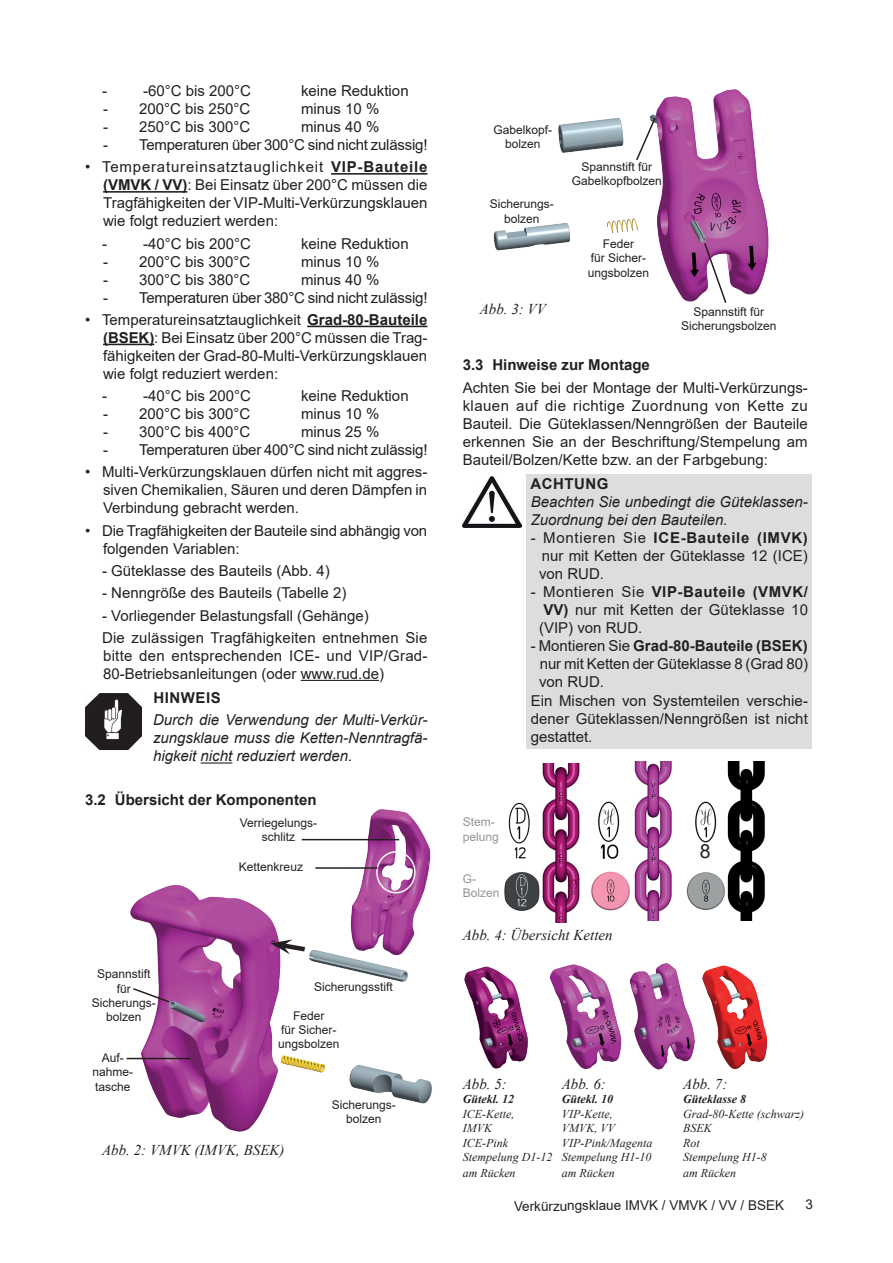
<style>
.page{position:relative;width:893px;height:1263px;background:#fff}
.page>*{position:absolute;margin:0;border:0;box-sizing:border-box;transform-origin:0 0}
.t1{font:19.5px "Arial";color:#231f20}
.t2{font:15px/18px "Arial";color:#231f20;text-align:justify}
.t3{font:italic 15px/18px "Arial";color:#231f20}
.t4{font:700 15px "Arial";color:#231f20}
.t5{font:italic 15px "Times New Roman";color:#231f20}
.t6{font:700 15px "Arial";letter-spacing:.035em;color:#231f20}
.t7{font:13.5px "Arial";letter-spacing:-.005em;color:#231f20}
.t8{font:12px/14.4px "Arial";color:#231f20;text-align:center}
.t9{font:italic 12px "Times New Roman";color:#231f20}
.t10{font:italic 700 12px "Times New Roman";color:#231f20}
.t11{font:12px/14.4px "Arial";color:#939598}
.s1{font-weight:700}
.s2{font-weight:400}
</style>
<div class="page">
<div style="left:526px;top:474px;width:286px;height:23px;background:#dcdddf"></div>
<div style="left:526px;top:492px;width:286px;height:41px;background:#dcdddf"></div>
<div style="left:526px;top:528px;width:286px;height:59px;background:#dcdddf"></div>
<div style="left:526px;top:582px;width:286px;height:59px;background:#dcdddf"></div>
<div style="left:526px;top:636px;width:286px;height:59px;background:#dcdddf"></div>
<div style="left:526px;top:690px;width:286px;height:59px;background:#dcdddf"></div>
<img style="left:493px;top:89px;width:276px;height:213px">
<svg style="left:703px;top:241px;width:25px;height:62px"></svg>
<svg style="left:635px;top:116px;width:22px;height:46px"></svg>
<img style="left:463px;top:476px;width:59px;height:52px">
<img style="left:504px;top:872px;width:36px;height:39px">
<img style="left:591px;top:871px;width:39px;height:40px">
<img style="left:634px;top:761px;width:38px;height:160px">
<img style="left:542px;top:763px;width:38px;height:159px">
<img style="left:598px;top:801px;width:22px;height:58px">
<img style="left:508px;top:802px;width:22px;height:57px">
<img style="left:727px;top:761px;width:38px;height:160px">
<img style="left:695px;top:801px;width:22px;height:42px">
<img style="left:686px;top:872px;width:39px;height:38px">
<img style="left:464px;top:966px;width:64px;height:103px">
<img style="left:549px;top:963px;width:146px;height:107px">
<img style="left:702px;top:965px;width:66px;height:105px">
<hr style="left:331px;top:173px;width:96px;height:2px;background:#231f20">
<hr style="left:103px;top:191px;width:84px;height:2px;background:#231f20">
<hr style="left:307px;top:326px;width:120px;height:1px;background:#231f20">
<hr style="left:103px;top:344px;width:51px;height:1px;background:#231f20">
<hr style="left:301px;top:680px;width:78px;height:1px;background:#231f20">
<hr style="left:201px;top:762px;width:31px;height:1px;background:#231f20">
<img style="left:85px;top:694px;width:57px;height:56px">
<img style="left:126px;top:885px;width:306px;height:247px">
<img style="left:349px;top:809px;width:83px;height:148px">
<div style="left:376px;top:851px;width:40px;height:42px;border:2px solid #f5f7f7;border-radius:50%"></div>
<hr style="left:127px;top:1058px;width:64px;height:1px;background:#231f20">
<svg style="left:131px;top:987px;width:40px;height:17px"></svg>
<hr style="left:302px;top:839px;width:97px;height:1px;background:#231f20">
<hr style="left:315px;top:867px;width:62px;height:2px;background:#231f20">
<svg style="left:271px;top:939px;width:39px;height:15px"></svg>
<p class="t2" style="left:102px;top:82px;width:6px">-</p>
<p class="t2" style="left:143px;top:82px;width:109px">-60°C bis 200°C</p>
<p class="t2" style="left:301px;top:82px;width:109px">keine Reduktion</p>
<p class="t2" style="left:103px;top:100px;width:149px">- 200°C bis 250°C</p>
<p class="t2" style="left:301px;top:100px;width:80px">minus 10 %</p>
<p class="t2" style="left:103px;top:118px;width:149px">- 250°C bis 300°C</p>
<p class="t2" style="left:301px;top:118px;width:80px">minus 40 %</p>
<p class="t2" style="left:103px;top:136px;width:326px">- Temperaturen über 300°C sind nicht zulässig!</p>
<p class="t2" style="left:103px;top:158px;width:326px;text-indent:-18px">• Temperatureinsatztauglichkeit <span class="s1">VIP-Bauteile (VMVK / VV)</span>: Bei Einsatz über 200°C müssen die Tragfähigkeiten der VIP-Multi-Verkürzungsklauen wie folgt reduziert werden:</p>
<p class="t2" style="left:102px;top:234px;width:6px">-</p>
<p class="t2" style="left:143px;top:234px;width:109px">-40°C bis 200°C</p>
<p class="t2" style="left:301px;top:234px;width:109px">keine Reduktion</p>
<p class="t2" style="left:103px;top:252px;width:149px">- 200°C bis 300°C</p>
<p class="t2" style="left:301px;top:252px;width:80px">minus 10 %</p>
<p class="t2" style="left:103px;top:270px;width:149px">- 300°C bis 380°C</p>
<p class="t2" style="left:301px;top:270px;width:80px">minus 40 %</p>
<p class="t2" style="left:103px;top:288px;width:326px">- Temperaturen über 380°C sind nicht zulässig!</p>
<p class="t2" style="left:103px;top:310px;width:326px;text-indent:-18px">• Temperatureinsatztauglichkeit <span class="s1">Grad-80-Bauteile (BSEK)</span>: Bei Einsatz über 200°C müssen die Trag&shy;fähigkeiten der Grad-80-Multi-Verkürzungsklauen wie folgt reduziert werden:</p>
<p class="t2" style="left:102px;top:387px;width:6px">-</p>
<p class="t2" style="left:143px;top:387px;width:109px">-40°C bis 200°C</p>
<p class="t2" style="left:301px;top:387px;width:109px">keine Reduktion</p>
<p class="t2" style="left:103px;top:405px;width:149px">- 200°C bis 300°C</p>
<p class="t2" style="left:301px;top:405px;width:80px">minus 10 %</p>
<p class="t2" style="left:103px;top:423px;width:149px">- 300°C bis 400°C</p>
<p class="t2" style="left:301px;top:423px;width:80px">minus 25 %</p>
<p class="t2" style="left:103px;top:441px;width:326px">- Temperaturen über 400°C sind nicht zulässig!</p>
<p class="t2" style="left:103px;top:463px;width:326px;text-indent:-18px">• Multi-Verkürzungsklauen dürfen nicht mit aggres&shy;siven Chemikalien, Säuren und deren Dämpfen in Verbindung gebracht werden.</p>
<p class="t2" style="left:103px;top:521px;width:326px;text-indent:-18px">• Die Tragfähigkeiten der Bauteile sind abhängig von folgenden Variablen:</p>
<p class="t2" style="left:102px;top:562px;width:229px">- Güteklasse des Bauteils (Abb. 4)</p>
<p class="t2" style="left:102px;top:584px;width:246px">- Nenngröße des Bauteils (Tabelle 2)</p>
<p class="t2" style="left:102px;top:604px;width:327px;line-height:22.4px">- Vorliegender Belastungsfall (Gehänge)<br>Die zulässigen Tragfähigkeiten entnehmen Sie</p>
<p class="t2" style="left:103px;top:646px;width:326px">bitte den entsprechenden ICE- und VIP/Grad-<br>80-Betriebsanleitungen (oder www.rud.de)</p>
<p class="t6" style="left:153px;top:687px;width:69px">HINWEIS</p>
<p class="t3" style="left:153px;top:711px;width:276px;text-align:justify">Durch die Verwendung der Multi-Verkür&shy;zungsklaue muss die Ketten-Nenntragfä&shy;higkeit nicht reduziert werden.</p>
<p class="t4" style="left:85px;top:789px;width:233px">3.2 Übersicht der Komponenten</p>
<p class="t8" style="left:240px;top:815px;width:79px">Verriegelungs&shy;schlitz</p>
<p class="t8" style="left:92px;top:967px;width:66px">Spannstift für<br>Sicherungs&shy;bolzen</p>
<p class="t8" style="left:92px;top:1050px;width:42px">Auf&shy;nahme&shy;tasche</p>
<p class="t8" style="left:239px;top:859px;width:66px">Kettenkreuz</p>
<p class="t8" style="left:314px;top:979px;width:80px">Sicherungsstift</p>
<p class="t8" style="left:278px;top:1008px;width:63px">Feder<br>für Sicher&shy;ungsbolzen</p>
<p class="t8" style="left:332px;top:1097px;width:66px">Sicherungs&shy;bolzen</p>
<p class="t5" style="left:102px;top:1140px;width:184px">Abb. 2: VMVK (IMVK, BSEK)</p>
<p class="t8" style="left:493px;top:122px;width:60px">Gabelkopf&shy;bolzen</p>
<p class="t8" style="left:490px;top:197px;width:66px">Sicherungs&shy;bolzen</p>
<p class="t5" style="left:480px;top:299px;width:68px">Abb. 3: VV</p>
<p class="t8" style="left:572px;top:159px;width:92px">Spannstift für<br>Gabelkopfbolzen</p>
<p class="t8" style="left:588px;top:236px;width:63px">Feder<br>für Sicher&shy;ungsbolzen</p>
<p class="t8" style="left:681px;top:304px;width:97px">Spannstift für<br>Sicherungsbolzen</p>
<p class="t4" style="left:463px;top:354px;width:189px">3.3 Hinweise zur Montage</p>
<p class="t2" style="left:463px;top:378px;width:347px">Achten Sie bei der Montage der Multi-Verkürzungs&shy;klauen auf die richtige Zuordnung von Kette zu Bauteil. Die Güteklassen/Nenngrößen der Bauteile erkennen Sie an der Beschriftung/Stempelung am Bauteil/Bolzen/Kette bzw. an der Farbgebung:</p>
<p class="t6" style="left:530px;top:474px;width:80px">ACHTUNG</p>
<p class="t3" style="left:531px;top:493px;width:279px">Beachten Sie unbedingt die Güteklassen-<br>Zuordnung bei den Bauteilen.</p>
<p class="t2" style="left:539px;top:529px;width:270px;text-indent:-8px">- Montieren Sie <span class="s1">ICE-Bauteile (IMVK) </span>nur mit Ketten der Güteklasse 12 (ICE) von RUD.</p>
<p class="t2" style="left:539px;top:583px;width:270px;text-indent:-8px">- Montieren Sie <span class="s1">VIP-Bauteile (VMVK/ VV)</span> nur mit Ketten der Güteklasse 10 (VIP) von RUD.</p>
<p class="t4" style="left:531px;top:636px;width:279px"><span class="s2">- Montieren Sie</span> Grad-80-Bauteile (BSEK)</p>
<p class="t2" style="left:540px;top:655px;width:270px">nur mit Ketten der Güteklasse 8 (Grad 80)</p>
<p class="t2" style="left:539px;top:673px;width:67px">von RUD.</p>
<p class="t2" style="left:531px;top:691px;width:279px">Ein Mischen von Systemteilen verschie-</p>
<p class="t2" style="left:531px;top:709px;width:279px">dener Güteklassen/Nenngrößen ist nicht</p>
<p class="t2" style="left:531px;top:727px;width:63px">gestattet.</p>
<p class="t11" style="left:463px;top:815px;width:38px">Stem&shy;pelung</p>
<p class="t11" style="left:463px;top:871px;width:38px">G-<br>Bolzen</p>
<p class="t5" style="left:463px;top:925px;width:151px">Abb. 4: Übersicht Ketten</p>
<h1 class="t1" style="left:700px;top:838px;width:12px">8</h1>
<p class="t5" style="left:463px;top:1073px;width:46px">Abb. 5:</p>
<p class="t5" style="left:562px;top:1073px;width:46px">Abb. 6:</p>
<p class="t5" style="left:683px;top:1073px;width:46px">Abb. 7:</p>
<p class="t10" style="left:463px;top:1091px;width:53px">Gütekl. 12</p>
<p class="t10" style="left:562px;top:1091px;width:53px">Gütekl. 10</p>
<p class="t10" style="left:683px;top:1091px;width:64px">Güteklasse 8</p>
<p class="t9" style="left:463px;top:1105px;width:53px">ICE-Kette,</p>
<p class="t9" style="left:562px;top:1105px;width:52px">VIP-Kette,</p>
<p class="t9" style="left:683px;top:1105px;width:122px">Grad-80-Kette (schwarz)</p>
<p class="t9" style="left:463px;top:1120px;width:31px">IMVK</p>
<p class="t9" style="left:562px;top:1120px;width:55px">VMVK, VV</p>
<p class="t9" style="left:683px;top:1120px;width:30px">BSEK</p>
<p class="t9" style="left:463px;top:1134px;width:47px">ICE-Pink</p>
<p class="t9" style="left:562px;top:1134px;width:92px">VIP-Pink/Magenta</p>
<p class="t9" style="left:683px;top:1134px;width:18px">Rot</p>
<p class="t9" style="left:463px;top:1149px;width:190px">Stempelung D1-12 Stempelung H1-10</p>
<p class="t9" style="left:683px;top:1149px;width:85px">Stempelung H1-8</p>
<p class="t9" style="left:463px;top:1165px;width:54px">am Rücken</p>
<p class="t9" style="left:562px;top:1165px;width:54px">am Rücken</p>
<p class="t9" style="left:683px;top:1165px;width:54px">am Rücken</p>
<p class="t7" style="left:514px;top:1196px;width:272px">Verkürzungsklaue IMVK / VMVK / VV / BSEK</p>
<p class="t7" style="left:805px;top:1195px;width:9px">3</p>
</div>
